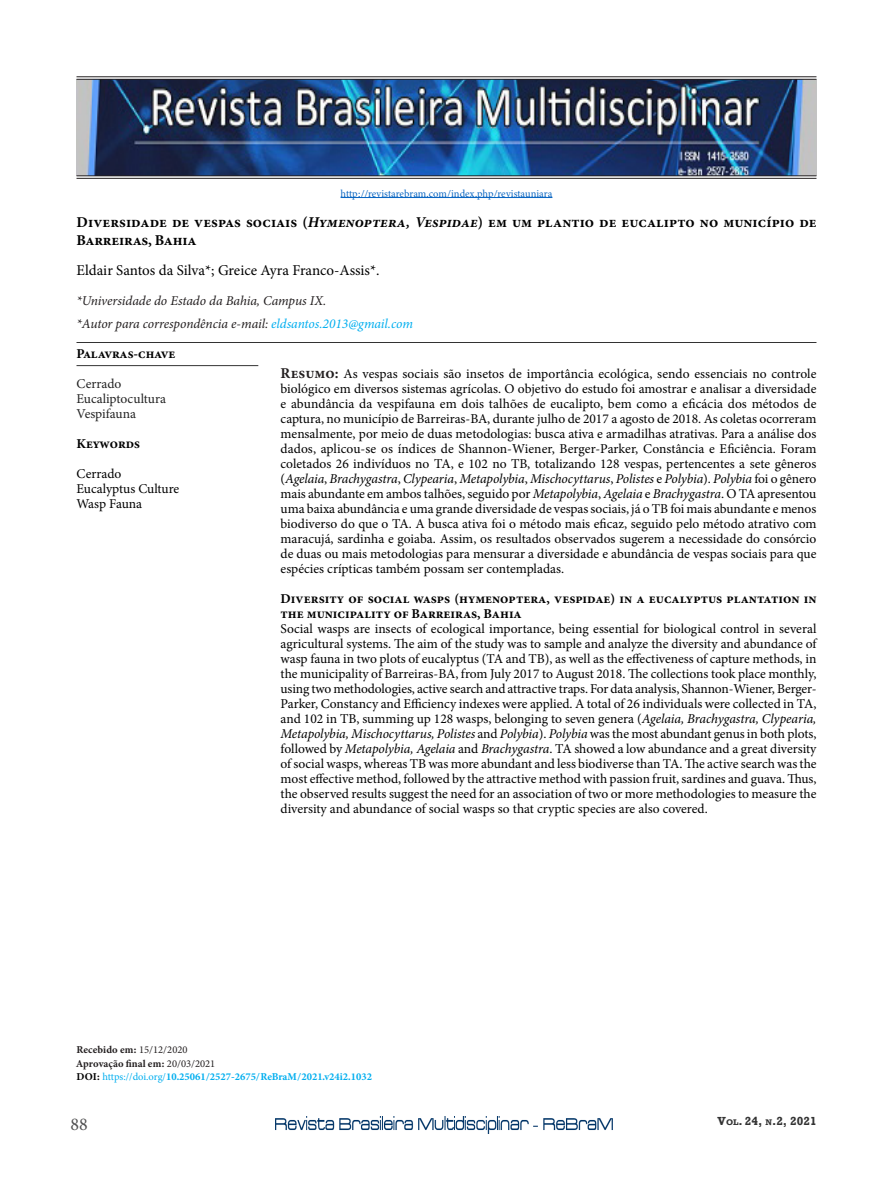
<style>
.page{position:relative;width:893px;height:1191px;background:#fff}
.page>*{position:absolute;margin:0;border:0;box-sizing:border-box;transform-origin:0 0}
.t1{font:18px "Minion Pro";color:#4f4f50}
.Nomes_autores{font:700 15px/18px "Minion Pro";letter-spacing:.005em;color:#000}
.Nomes_autores-2{font:15px "Minion Pro";color:#000}
.Nomes_autores-3{font:13.5px/15px "Minion Pro";color:#000;text-align:justify}
.Nomes_autores-4{font:700 13.5px/15px "Minion Pro";color:#000}
.Nomes_autores-5{font:italic 13.5px "Minion Pro";letter-spacing:-.005em;color:#231f20}
.Nomes_autores-6{font:13.5px "Minion Pro";color:#222}
.Nomes_autores-7{font:700 13.5px "Minion 3";letter-spacing:.02em;color:#000}
.t2{font:700 12px "Rockwell";color:#333}
.Corpo_do_texto{font:700 10.5px "Minion 3";color:#00aeef}
.Citação_com_recuo{font:10.5px "Minion 3";letter-spacing:-.005em;color:#0563c1}
.Corpo_do_texto-2{font:700 10.5px "Minion 3";letter-spacing:.005em;color:#231f20}
.s1{font-style:italic}
.s2{color:#00aeef}
.s3{font-weight:700;font-size:15px;color:#231f20}
.s4{font-weight:400}
.s5{color:#000}
.s6{font-family:"Minion Pro";font-weight:400}
.s7{font-size:8.4px}
</style>
<div class="page">
<img style="left:275px;top:1116px;width:338px;height:17px">
<hr style="left:341px;top:197px;width:211px;height:1px;background:#0563c1">
<hr style="left:76px;top:342px;width:740px;height:1px;background:#333">
<hr style="left:76px;top:365px;width:182px;height:1px;background:#333">
<img style="left:77px;top:80px;width:739px;height:96px">
<hr style="left:76px;top:76px;width:740px;height:1px;background:#231f20">
<hr style="left:76px;top:79px;width:740px;height:1px;background:#231f20">
<hr style="left:76px;top:176px;width:740px;height:1px;background:#231f20">
<hr style="left:76px;top:178px;width:740px;height:1px;background:#231f20">
<p class="Citação_com_recuo" style="left:341px;top:186px;width:213px">http://revistarebram.com/index.php/revistauniara</p>
<p class="Nomes_autores" style="left:76px;top:213px;width:742px">Diversidade de vespas sociais (<span class="s1">Hymenoptera, Vespidae</span>) em um plantio de eucalipto no município de<br>Barreiras, Bahia</p>
<p class="Nomes_autores-2" style="left:76px;top:260px;width:305px">Eldair Santos da Silva*; Greice Ayra Franco-Assis*.</p>
<p class="Nomes_autores-5" style="left:76px;top:291px;width:251px">*Universidade do Estado da Bahia, Campus IX.</p>
<p class="Nomes_autores-5" style="left:76px;top:314px;width:338px">*Autor para correspondência e-mail: <span class="s2">eldsantos.2013@gmail.com</span></p>
<p class="Nomes_autores-7" style="left:76px;top:344px;width:100px">Palavras-chave</p>
<p class="Nomes_autores-6" style="left:76px;top:374px;width:46px">Cerrado</p>
<p class="Nomes_autores-6" style="left:76px;top:389px;width:91px">Eucaliptocultura</p>
<p class="Nomes_autores-6" style="left:76px;top:404px;width:61px">Vespifauna</p>
<p class="Nomes_autores-7" style="left:76px;top:434px;width:65px">Keywords</p>
<p class="Nomes_autores-3" style="left:76px;top:466px;width:46px">Cerrado</p>
<p class="Nomes_autores-3" style="left:76px;top:481px;width:104px">Eucalyptus Culture</p>
<p class="Nomes_autores-3" style="left:76px;top:496px;width:67px">Wasp Fauna</p>
<p class="Nomes_autores-3" style="left:281px;top:366px;width:537px"><span class="s3">Resumo:</span> As vespas sociais são insetos de importância ecológica, sendo essenciais no controle biológico em diversos sistemas agrícolas. O objetivo do estudo foi amostrar e analisar a diversidade e abundância da vespifauna em dois talhões de eucalipto, bem como a eficácia dos métodos de captura, no município de Barreiras-BA, durante julho de 2017 a agosto de 2018. As coletas ocorreram mensalmente, por meio de duas metodologias: busca ativa e armadilhas atrativas. Para a análise dos dados, aplicou-se os índices de Shannon-Wiener, Berger-Parker, Constância e Eficiência. Foram coletados 26 indivíduos no TA, e 102 no TB, totalizando 128 vespas, pertencentes a sete gêneros (<span class="s1">Agelaia</span>, <span class="s1">Brachygastra</span>, <span class="s1">Clypearia</span>, <span class="s1">Metapolybia</span>, <span class="s1">Mischocyttarus</span>, <span class="s1">Polistes</span> e <span class="s1">Polybia</span>). <span class="s1">Polybia</span> foi o gênero mais abundante em ambos talhões, seguido por <span class="s1">Metapolybia</span>, <span class="s1">Agelaia</span> e <span class="s1">Brachygastra</span>. O TA apresentou uma baixa abundância e uma grande diversidade de vespas sociais, já o TB foi mais abundante e menos biodiverso do que o TA. A busca ativa foi o método mais eficaz, seguido pelo método atrativo com maracujá, sardinha e goiaba. Assim, os resultados observados sugerem a necessidade do consórcio de duas ou mais metodologias para mensurar a diversidade e abundância de vespas sociais para que espécies crípticas também possam ser contempladas.</p>
<p class="Nomes_autores-4" style="left:281px;top:591px;width:537px">Diversity of social wasps (hymenoptera, vespidae) in a eucalyptus plantation in the municipality of Barreiras, Bahia</p>
<p class="Nomes_autores-3" style="left:281px;top:621px;width:538px">Social wasps are insects of ecological importance, being essential for biological control in several agricultural systems. The aim of the study was to sample and analyze the diversity and abundance of wasp fauna in two plots of eucalyptus (TA and TB), as well as the effectiveness of capture methods, in the municipality of Barreiras-BA, from July 2017 to August 2018. The collections took place monthly, using two methodologies, active search and attractive traps. For data analysis, Shannon-Wiener, Berger-Parker, Constancy and Efficiency indexes were applied. A total of 26 individuals were collected in TA, and 102 in TB, summing up 128 wasps, belonging to seven genera (<span class="s1">Agelaia, Brachygastra, Clypearia, Metapolybia, Mischocyttarus, Polistes</span> and <span class="s1">Polybia</span>). <span class="s1">Polybia</span> was the most abundant genus in both plots, followed by <span class="s1">Metapolybia, Agelaia</span> and <span class="s1">Brachygastra</span>. TA showed a low abundance and a great diversity of social wasps, whereas TB was more abundant and less biodiverse than TA. The active search was the most effective method, followed by the attractive method with passion fruit, sardines and guava. Thus, the observed results suggest the need for an association of two or more methodologies to measure the diversity and abundance of social wasps so that cryptic species are also covered.</p>
<p class="Corpo_do_texto-2" style="left:76px;top:1042px;width:113px">Recebido em: <span class="s4">15/12/2020</span></p>
<p class="Corpo_do_texto-2" style="left:76px;top:1056px;width:140px">Aprovação final em: <span class="s4">20/03/2021</span></p>
<p class="Corpo_do_texto" style="left:76px;top:1069px;width:297px"><span class="s5">DOI:</span> <span class="s6">https://doi.org/</span>10.25061/2527-2675/ReBraM/2021.v24i2.1032</p>
<h1 class="t1" style="left:71px;top:1111px;width:19px">88</h1>
<p class="t2" style="left:718px;top:1113px;width:101px">V<span class="s7">ol</span>. 24, <span class="s7">n</span>.2, 2021</p>
</div>
